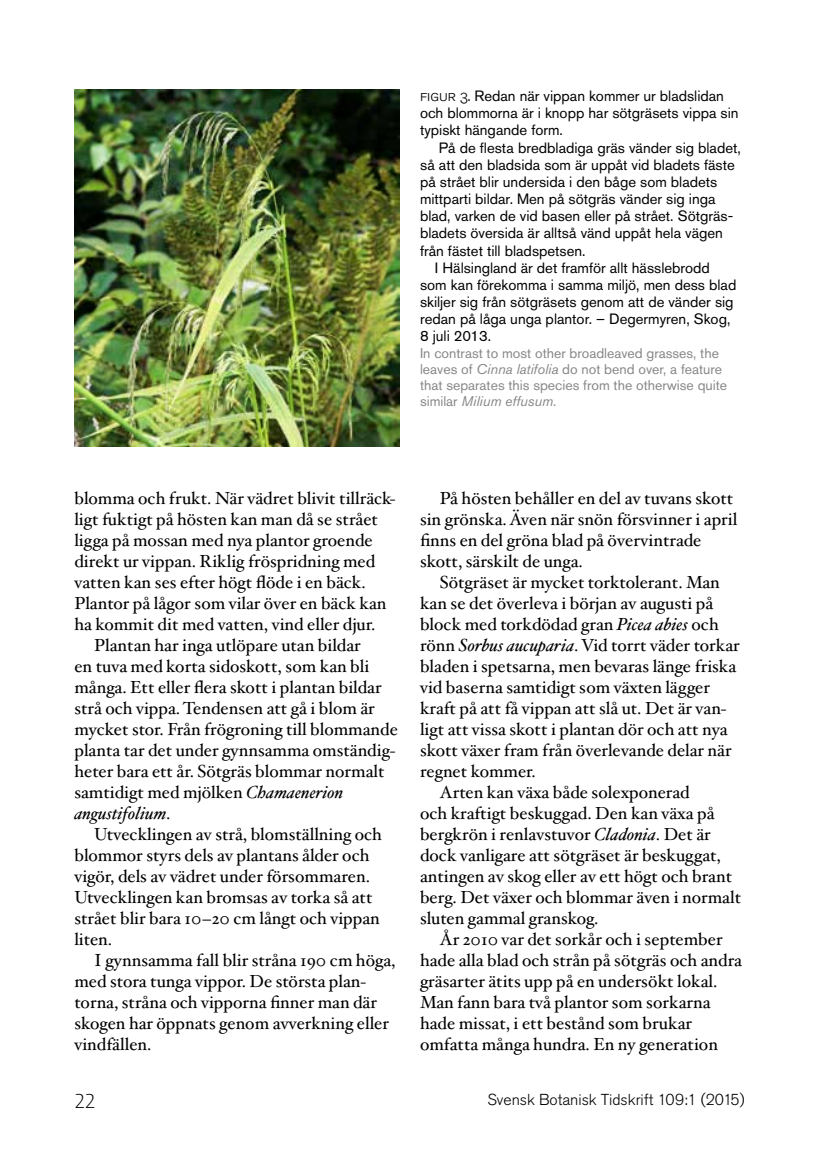
<style>
.page{position:relative;width:834px;height:1166px;background:#fff}
.page>*{position:absolute;margin:0;border:0;box-sizing:border-box;transform-origin:0 0}
.t1{font:300 21px "Massif Pro";color:#000}
.t2{font:17.5px/21px "Hoefler Txt";color:#000}
.t3{font:italic 17.5px "Hoefler Txt";color:#000}
.t4{font:300 15.75px "Akzidenz Grotesk Std";color:#000}
.t5{font:14.88px/17.2px "Akzidenz Grotesk Std";color:#000}
.t6{font:14px/16.3px "Akzidenz Grotesk Std";color:#868786}
.s1{font-weight:300;font-size:15.75px}
.s2{font-style:italic}
.s3{font-style:normal}
</style>
<div class="page">
<img style="left:74px;top:89px;width:325px;height:358px">
<p class="t5" style="left:420px;top:87px;width:320px"><span class="s1">figur 3.</span> Redan när vippan kommer ur bladslidan och blommorna är i knopp har sötgräsets vippa sin typiskt hängande form.</p>
<p class="t5" style="left:439px;top:139px;width:303px">På de flesta bredbladiga gräs vänder sig bladet,</p>
<p class="t5" style="left:420px;top:156px;width:316px">så att den bladsida som är uppåt vid bladets fäste</p>
<p class="t5" style="left:420px;top:173px;width:299px">på strået blir undersida i den båge som bladets</p>
<p class="t5" style="left:420px;top:190px;width:297px">mittparti bildar. Men på sötgräs vänder sig inga</p>
<p class="t5" style="left:420px;top:207px;width:314px">blad, varken de vid basen eller på strået. Sötgräs-</p>
<p class="t5" style="left:420px;top:224px;width:304px">bladets översida är alltså vänd uppåt hela vägen</p>
<p class="t5" style="left:420px;top:242px;width:167px">från fästet till bladspetsen.</p>
<p class="t5" style="left:435px;top:259px;width:276px">I Hälsingland är det framför allt hässlebrodd</p>
<p class="t5" style="left:420px;top:276px;width:318px">som kan förekomma i samma miljö, men dess blad</p>
<p class="t5" style="left:420px;top:293px;width:315px">skiljer sig från sötgräsets genom att de vänder sig</p>
<p class="t5" style="left:420px;top:310px;width:312px">redan på låga unga plantor. – Degermyren, Skog,</p>
<p class="t5" style="left:420px;top:327px;width:73px">8 juli 2013.</p>
<p class="t6" style="left:420px;top:344px;width:308px">In contrast to most other broadleaved grasses, the leaves of <span class="s2">Cinna latifolia</span> do not bend over, a feature that separates this species from the otherwise quite similar <span class="s2">Milium effusum</span>.</p>
<p class="t2" style="left:74px;top:487px;width:322px">blomma och frukt. När vädret blivit tillräck-</p>
<p class="t2" style="left:74px;top:508px;width:305px">ligt fuktigt på hösten kan man då se strået</p>
<p class="t2" style="left:74px;top:529px;width:300px">ligga på mossan med nya plantor groende</p>
<p class="t2" style="left:74px;top:550px;width:302px">direkt ur vippan. Riklig fröspridning med</p>
<p class="t2" style="left:74px;top:571px;width:293px">vatten kan ses efter högt flöde i en bäck.</p>
<p class="t2" style="left:74px;top:592px;width:313px">Plantor på lågor som vilar över en bäck kan</p>
<p class="t2" style="left:74px;top:613px;width:302px">ha kommit dit med vatten, vind eller djur.</p>
<p class="t2" style="left:94px;top:634px;width:268px">Plantan har inga utlöpare utan bildar</p>
<p class="t2" style="left:74px;top:655px;width:296px">en tuva med korta sidoskott, som kan bli</p>
<p class="t2" style="left:74px;top:676px;width:308px">många. Ett eller flera skott i plantan bildar</p>
<p class="t2" style="left:74px;top:697px;width:302px">strå och vippa. Tendensen att gå i blom är</p>
<p class="t2" style="left:74px;top:718px;width:325px">mycket stor. Från frögroning till blommande</p>
<p class="t2" style="left:74px;top:739px;width:322px">planta tar det under gynnsamma omständig-</p>
<p class="t2" style="left:74px;top:760px;width:311px">heter bara ett år. Sötgräs blommar normalt</p>
<p class="t2" style="left:74px;top:781px;width:270px">samtidigt med mjölken <span class="s2">Chamaenerion</span></p>
<p class="t3" style="left:74px;top:803px;width:98px">angustifolium<span class="s3">.</span></p>
<p class="t2" style="left:94px;top:823px;width:289px">Utvecklingen av strå, blomställning och</p>
<p class="t2" style="left:74px;top:844px;width:296px">blommor styrs dels av plantans ålder och</p>
<p class="t2" style="left:74px;top:865px;width:297px">vigör, dels av vädret under försommaren.</p>
<p class="t2" style="left:74px;top:886px;width:299px">Utvecklingen kan bromsas av torka så att</p>
<p class="t2" style="left:74px;top:907px;width:307px">strået blir bara 10–20 cm långt och vippan</p>
<p class="t2" style="left:74px;top:928px;width:39px">liten.</p>
<p class="t2" style="left:94px;top:949px;width:302px">I gynnsamma fall blir stråna 190 cm höga,</p>
<p class="t2" style="left:74px;top:970px;width:293px">med stora tunga vippor. De största plan-</p>
<p class="t2" style="left:74px;top:991px;width:304px">torna, stråna och vipporna finner man där</p>
<p class="t2" style="left:74px;top:1012px;width:316px">skogen har öppnats genom avverkning eller</p>
<p class="t2" style="left:74px;top:1033px;width:78px">vindfällen.</p>
<p class="t2" style="left:420px;top:487px;width:318px;text-indent:20px">På hösten behåller en del av tuvans skott sin grönska. Även när snön försvinner i april finns en del gröna blad på övervintrade skott, särskilt de unga.</p>
<p class="t2" style="left:440px;top:571px;width:281px">Sötgräset är mycket torktolerant. Man</p>
<p class="t2" style="left:420px;top:592px;width:295px">kan se det överleva i början av augusti på</p>
<p class="t2" style="left:420px;top:613px;width:300px">block med torkdödad gran <span class="s2">Picea abies</span> och</p>
<p class="t2" style="left:420px;top:634px;width:321px">rönn <span class="s2">Sorbus aucuparia</span>. Vid torrt väder torkar</p>
<p class="t2" style="left:420px;top:655px;width:318px">bladen i spetsarna, men bevaras länge friska</p>
<p class="t2" style="left:420px;top:676px;width:291px">vid baserna samtidigt som växten lägger</p>
<p class="t2" style="left:420px;top:697px;width:308px">kraft på att få vippan att slå ut. Det är van-</p>
<p class="t2" style="left:420px;top:718px;width:309px">ligt att vissa skott i plantan dör och att nya</p>
<p class="t2" style="left:420px;top:739px;width:313px">skott växer fram från överlevande delar när</p>
<p class="t2" style="left:420px;top:760px;width:117px">regnet kommer.</p>
<p class="t2" style="left:440px;top:781px;width:251px">Arten kan växa både solexponerad</p>
<p class="t2" style="left:420px;top:802px;width:296px">och kraftigt beskuggad. Den kan växa på</p>
<p class="t2" style="left:420px;top:823px;width:292px">bergkrön i renlavstuvor <span class="s2">Cladonia</span>. Det är</p>
<p class="t2" style="left:420px;top:844px;width:302px">dock vanligare att sötgräset är beskuggat,</p>
<p class="t2" style="left:420px;top:865px;width:313px">antingen av skog eller av ett högt och brant</p>
<p class="t2" style="left:420px;top:886px;width:322px">berg. Det växer och blommar även i normalt</p>
<p class="t2" style="left:420px;top:907px;width:180px">sluten gammal granskog.</p>
<p class="t2" style="left:440px;top:928px;width:284px">År 2010 var det sorkår och i september</p>
<p class="t2" style="left:420px;top:949px;width:323px">hade alla blad och strån på sötgräs och andra</p>
<p class="t2" style="left:420px;top:970px;width:299px">gräsarter ätits upp på en undersökt lokal.</p>
<p class="t2" style="left:420px;top:991px;width:292px">Man fann bara två plantor som sorkarna</p>
<p class="t2" style="left:420px;top:1012px;width:273px">hade missat, i ett bestånd som brukar</p>
<p class="t2" style="left:420px;top:1033px;width:299px">omfatta många hundra. En ny generation</p>
<p class="t1" style="left:74px;top:1087px;width:22px">22</p>
<p class="t4" style="left:487px;top:1090px;width:259px">Svensk Botanisk Tidskrift 109:1 (2015)</p>
</div>
